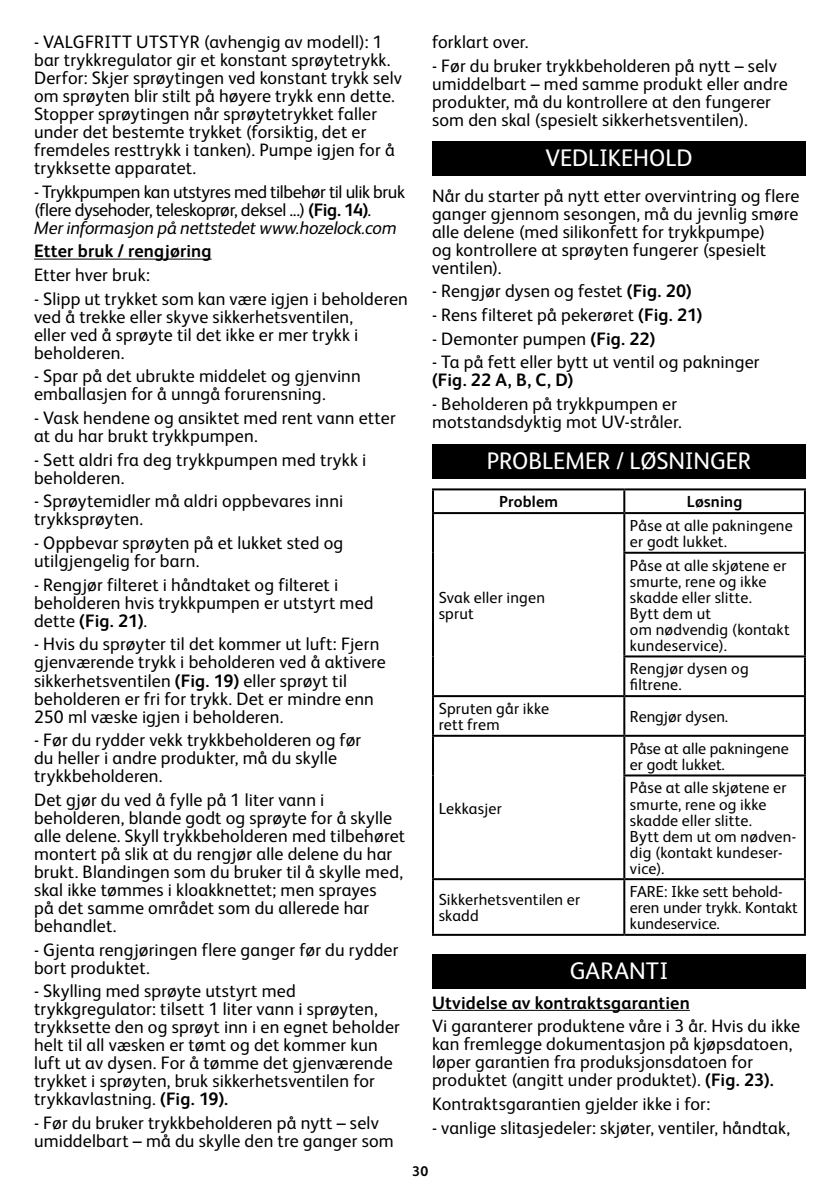
<style>
.page{position:relative;width:840px;height:1191px;background:#fff}
.page>*{position:absolute;margin:0;border:0;box-sizing:border-box;transform-origin:0 0}
.t1{font:24px "FS Albert Pro";color:#fff}
.t2{font:18px/18px "FS Albert Pro";letter-spacing:.01em;color:#000}
.t3{font:18px/18px "FS Albert Pro";letter-spacing:-.02em;color:#000}
.t4{font:700 18px "FS Albert Pro";letter-spacing:.01em;color:#000}
.t5{font:16px/16px "FS Albert Pro";letter-spacing:.01em;color:#000}
.t6{font:700 16px "FS Albert Pro";letter-spacing:.015em;color:#000}
.t7{font:700 14px "FS Albert Pro";color:#000}
.s1{font-weight:700}
.s2{font-style:italic}
</style>
<div class="page">
<hr style="left:34px;top:259px;width:177px;height:1px;background:#000">
<hr style="left:432px;top:1010px;width:257px;height:1px;background:#000">
<div style="left:432px;top:142px;width:373px;height:34px;background:#000"></div>
<div style="left:432px;top:444px;width:373px;height:34px;background:#000"></div>
<hr style="left:432px;top:488px;width:192px;height:2px;background:#000">
<hr style="left:432px;top:490px;width:2px;height:22px;background:#000">
<hr style="left:624px;top:488px;width:181px;height:2px;background:#000">
<hr style="left:623px;top:490px;width:2px;height:22px;background:#000">
<hr style="left:803px;top:490px;width:2px;height:22px;background:#000">
<hr style="left:432px;top:512px;width:192px;height:2px;background:#000">
<hr style="left:432px;top:514px;width:2px;height:39px;background:#000">
<hr style="left:624px;top:512px;width:181px;height:2px;background:#000">
<hr style="left:623px;top:514px;width:2px;height:38px;background:#000">
<hr style="left:803px;top:514px;width:2px;height:38px;background:#000">
<hr style="left:432px;top:553px;width:2px;height:103px;background:#000">
<hr style="left:623px;top:552px;width:182px;height:2px;background:#000">
<hr style="left:623px;top:554px;width:2px;height:101px;background:#000">
<hr style="left:803px;top:554px;width:2px;height:101px;background:#000">
<hr style="left:432px;top:656px;width:2px;height:39px;background:#000">
<hr style="left:623px;top:655px;width:182px;height:2px;background:#000">
<hr style="left:623px;top:657px;width:2px;height:38px;background:#000">
<hr style="left:803px;top:657px;width:2px;height:38px;background:#000">
<hr style="left:432px;top:695px;width:192px;height:2px;background:#000">
<hr style="left:432px;top:697px;width:2px;height:38px;background:#000">
<hr style="left:624px;top:695px;width:181px;height:2px;background:#000">
<hr style="left:623px;top:697px;width:2px;height:38px;background:#000">
<hr style="left:803px;top:697px;width:2px;height:38px;background:#000">
<hr style="left:432px;top:735px;width:192px;height:2px;background:#000">
<hr style="left:432px;top:737px;width:2px;height:38px;background:#000">
<hr style="left:624px;top:735px;width:181px;height:2px;background:#000">
<hr style="left:623px;top:737px;width:2px;height:37px;background:#000">
<hr style="left:803px;top:737px;width:2px;height:37px;background:#000">
<hr style="left:432px;top:775px;width:2px;height:103px;background:#000">
<hr style="left:623px;top:774px;width:182px;height:2px;background:#000">
<hr style="left:623px;top:776px;width:2px;height:102px;background:#000">
<hr style="left:803px;top:776px;width:2px;height:102px;background:#000">
<hr style="left:432px;top:878px;width:192px;height:2px;background:#000">
<hr style="left:432px;top:880px;width:2px;height:54px;background:#000">
<hr style="left:624px;top:878px;width:181px;height:2px;background:#000">
<hr style="left:623px;top:880px;width:2px;height:54px;background:#000">
<hr style="left:803px;top:880px;width:2px;height:54px;background:#000">
<hr style="left:432px;top:934px;width:192px;height:2px;background:#000">
<hr style="left:624px;top:934px;width:181px;height:2px;background:#000">
<div style="left:432px;top:954px;width:373px;height:34px;background:#000"></div>
<p class="t2" style="left:34px;top:31px;width:369px">- VALGFRITT UTSTYR (avhengig av modell): 1 bar trykkregulator gir et konstant sprøytetrykk.<br>Derfor: Skjer sprøytingen ved konstant trykk selv om sprøyten blir stilt på høyere trykk enn dette.<br>Stopper sprøytingen når sprøytetrykket faller under det bestemte trykket (forsiktig, det er fremdeles resttrykk i tanken). Pumpe igjen for å trykksette apparatet.</p>
<p class="t3" style="left:34px;top:181px;width:372px">- Trykkpumpen kan utstyres med tilbehør til ulik bruk (flere dysehoder, teleskoprør, deksel ...) <span class="s1">(Fig. 14)</span>.<br><span class="s2">Mer informasjon på nettstedet www.hozelock.com</span></p>
<p class="t4" style="left:34px;top:238px;width:179px">Etter bruk / rengjøring</p>
<p class="t2" style="left:34px;top:264px;width:117px">Etter hver bruk:</p>
<p class="t2" style="left:34px;top:288px;width:375px">- Slipp ut trykket som kan være igjen i beholderen ved å trekke eller skyve sikkerhetsventilen,<br>eller ved å sprøyte til det ikke er mer trykk i beholderen.</p>
<p class="t2" style="left:34px;top:366px;width:328px">- Spar på det ubrukte middelet og gjenvinn emballasjen for å unngå forurensning.</p>
<p class="t2" style="left:34px;top:407px;width:363px">- Vask hendene og ansiktet med rent vann etter at du har brukt trykkpumpen.</p>
<p class="t2" style="left:34px;top:449px;width:333px">- Sett aldri fra deg trykkpumpen med trykk i beholderen.</p>
<p class="t2" style="left:34px;top:491px;width:311px">- Sprøytemidler må aldri oppbevares inni trykksprøyten.</p>
<p class="t2" style="left:34px;top:532px;width:310px">- Oppbevar sprøyten på et lukket sted og utilgjengelig for barn.</p>
<p class="t2" style="left:34px;top:574px;width:341px">- Rengjør filteret i håndtaket og filteret i beholderen hvis trykkpumpen er utstyrt med dette <span class="s1">(Fig. 21)</span>.</p>
<p class="t2" style="left:34px;top:634px;width:353px">- Hvis du sprøyter til det kommer ut luft: Fjern gjenværende trykk i beholderen ved å aktivere sikkerhetsventilen <span class="s1">(Fig. 19)</span> eller sprøyt til beholderen er fri for trykk. Det er mindre enn 250 ml væske igjen i beholderen.</p>
<p class="t2" style="left:34px;top:729px;width:328px">- Før du rydder vekk trykkbeholderen og før du heller i andre produkter, må du skylle trykkbeholderen.</p>
<p class="t2" style="left:34px;top:789px;width:372px">Det gjør du ved å fylle på 1 liter vann i beholderen, blande godt og sprøyte for å skylle alle delene. Skyll trykkbeholderen med tilbehøret montert på slik at du rengjør alle delene du har brukt. Blandingen som du bruker til å skylle med, skal ikke tømmes i kloakknettet; men sprayes<br>på det samme området som du allerede har behandlet.</p>
<p class="t2" style="left:34px;top:939px;width:366px">- Gjenta rengjøringen flere ganger før du rydder bort produktet.</p>
<p class="t2" style="left:34px;top:980px;width:367px">- Skylling med sprøyte utstyrt med trykkgregulator: tilsett 1 liter vann i sprøyten, trykksette den og sprøyt inn i en egnet beholder helt til all væsken er tømt og det kommer kun luft ut av dysen. For å tømme det gjenværende trykket i sprøyten, bruk sikkerhetsventilen for trykkavlastning. <span class="s1">(Fig. 19).</span></p>
<p class="t2" style="left:34px;top:1112px;width:361px">- Før du bruker trykkbeholderen på nytt – selv umiddelbart – må du skylle den tre ganger som</p>
<p class="t2" style="left:432px;top:31px;width:98px">forklart over.</p>
<p class="t2" style="left:432px;top:55px;width:357px">- Før du bruker trykkbeholderen på nytt – selv umiddelbart – med samme produkt eller andre produkter, må du kontrollere at den fungerer som den skal (spesielt sikkerhetsventilen).</p>
<h1 class="t1" style="left:545px;top:141px;width:148px">VEDLIKEHOLD</h1>
<p class="t2" style="left:432px;top:185px;width:369px">Når du starter på nytt etter overvintring og flere ganger gjennom sesongen, må du jevnlig smøre alle delene (med silikonfett for trykkpumpe)<br>og kontrollere at sprøyten fungerer (spesielt ventilen).</p>
<p class="t2" style="left:432px;top:281px;width:261px">- Rengjør dysen og festet <span class="s1">(Fig. 20)</span></p>
<p class="t2" style="left:432px;top:304px;width:272px">- Rens filteret på pekerøret <span class="s1">(Fig. 21)</span></p>
<p class="t2" style="left:432px;top:328px;width:225px">- Demonter pumpen <span class="s1">(Fig. 22)</span></p>
<p class="t2" style="left:432px;top:352px;width:329px">- Ta på fett eller bytt ut ventil og pakninger</p>
<p class="t4" style="left:432px;top:367px;width:143px">(Fig. 22 A, B, C, D)</p>
<p class="t2" style="left:432px;top:393px;width:251px">- Beholderen på trykkpumpen er motstandsdyktig mot UV-stråler.</p>
<h1 class="t1" style="left:486px;top:443px;width:266px">PROBLEMER / LØSNINGER</h1>
<p class="t6" style="left:499px;top:490px;width:61px">Problem</p>
<p class="t6" style="left:686px;top:490px;width:57px">Løsning</p>
<p class="t5" style="left:438px;top:588px;width:108px">Svak eller ingen sprut</p>
<p class="t5" style="left:629px;top:516px;width:164px">Påse at alle pakningene er godt lukket.</p>
<p class="t5" style="left:629px;top:556px;width:161px">Påse at alle skjøtene er smurte, rene og ikke skadde eller slitte.<br>Bytt dem ut<br>om nødvendig (kontakt kundeservice).</p>
<p class="t5" style="left:629px;top:660px;width:120px">Rengjør dysen og filtrene.</p>
<p class="t5" style="left:438px;top:699px;width:112px">Spruten går ikke rett frem</p>
<p class="t5" style="left:629px;top:707px;width:100px">Rengjør dysen.</p>
<p class="t5" style="left:438px;top:799px;width:65px">Lekkasjer</p>
<p class="t5" style="left:629px;top:739px;width:160px">Påse at alle pakningene er godt lukket.</p>
<p class="t5" style="left:629px;top:779px;width:168px">Påse at alle skjøtene er smurte, rene og ikke skadde eller slitte.<br>Bytt dem ut om nødven&shy;dig (kontakt kundeser&shy;vice).</p>
<p class="t5" style="left:438px;top:890px;width:143px">Sikkerhetsventilen er skadd</p>
<p class="t5" style="left:629px;top:882px;width:169px">FARE: Ikke sett behold&shy;eren under trykk. Kontakt kundeservice.</p>
<h1 class="t1" style="left:569px;top:953px;width:100px">GARANTI</h1>
<p class="t4" style="left:432px;top:989px;width:259px">Utvidelse av kontraktsgarantien</p>
<p class="t2" style="left:432px;top:1015px;width:369px">Vi garanterer produktene våre i 3 år. Hvis du ikke kan fremlegge dokumentasjon på kjøpsdatoen, løper garantien fra produksjonsdatoen for produktet (angitt under produktet). <span class="s1">(Fig. 23).</span></p>
<p class="t2" style="left:432px;top:1093px;width:279px">Kontraktsgarantien gjelder ikke i for:</p>
<p class="t2" style="left:432px;top:1117px;width:359px">- vanlige slitasjedeler: skjøter, ventiler, håndtak,</p>
<p class="t7" style="left:412px;top:1161px;width:17px">30</p>
</div>
